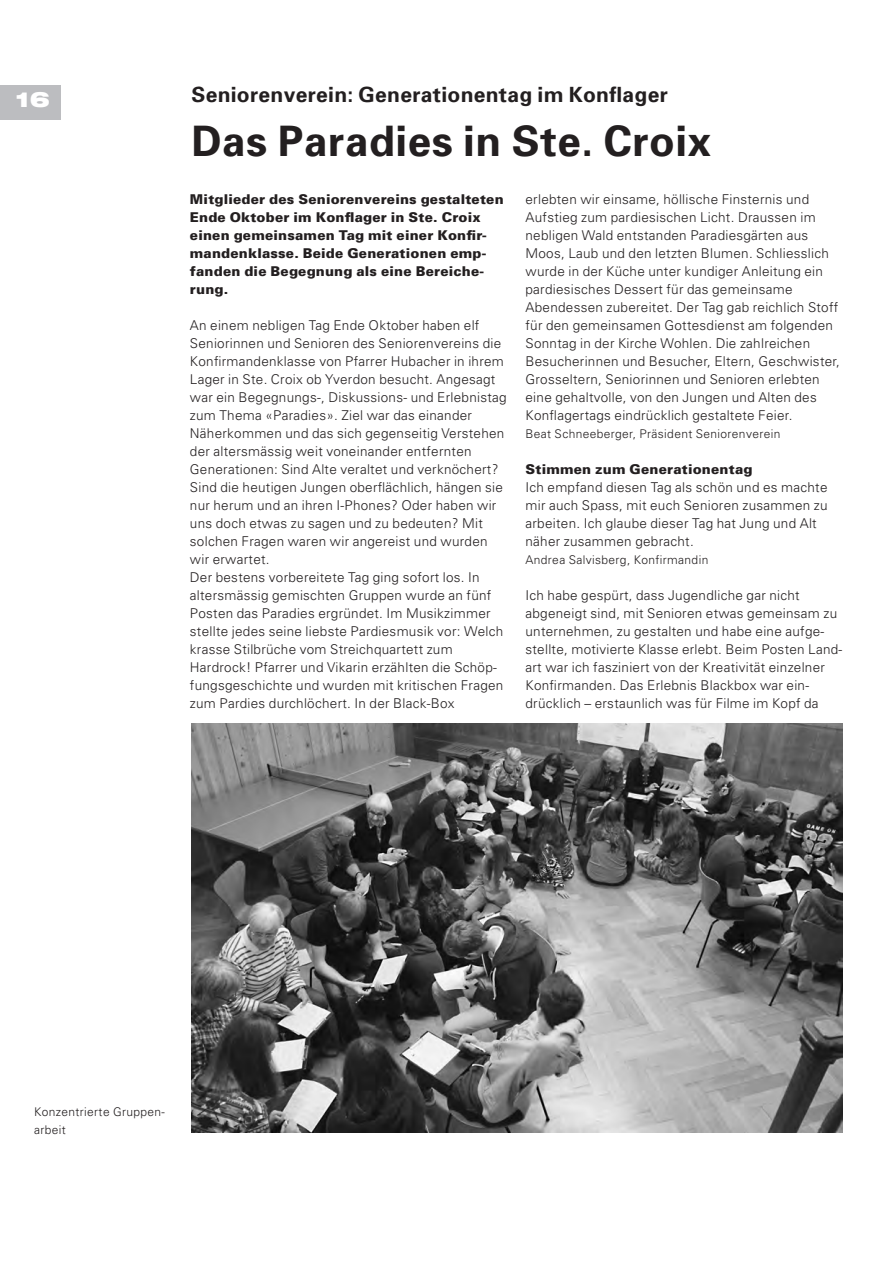
<style>
.page{position:relative;width:893px;height:1263px;background:#fff}
.page>*{position:absolute;margin:0;border:0;box-sizing:border-box;transform-origin:0 0}
.t1{font:700 42px "Univers";letter-spacing:.015em;color:#231f20}
.t2{font:700 21px "Univers";letter-spacing:.015em;color:#231f20}
.t3{font:900 expanded 21px "Helvetica Neue LT Com";color:#fff}
.t4{font:300 13.5px/18px "Univers";letter-spacing:.02em;color:#231f20}
.t5{font:900 13.5px/18px "Univers";letter-spacing:.015em;color:#231f20}
.t6{font:300 12px/18px "Univers";letter-spacing:.03em;color:#231f20}
</style>
<div class="page">
<div style="left:0;top:85px;width:61px;height:35px;background:#bcbdc0"></div>
<img style="left:191px;top:724px;width:651px;height:408px">
<h2 class="t3" style="left:15px;top:86px;width:36px">16</h2>
<h2 class="t2" style="left:191px;top:81px;width:478px">Seniorenverein: Generationentag im Konflager</h2>
<h1 class="t1" style="left:191px;top:114px;width:521px">Das Paradies in Ste. Croix</h1>
<p class="t5" style="left:190px;top:190px;width:315px">Mitglieder des Seniorenvereins gestalteten Ende Oktober im Konflager in Ste. Croix einen gemeinsamen Tag mit einer Konfir&shy;mandenklasse. Beide Generationen emp&shy;fanden die Begegnung als eine Bereiche&shy;rung.</p>
<p class="t4" style="left:190px;top:316px;width:318px">An einem nebligen Tag Ende Oktober haben elf Seniorinnen und Senioren des Seniorenvereins die Konfirmandenklasse von Pfarrer Hubacher in ihrem Lager in Ste. Croix ob Yverdon besucht. Angesagt war ein Begegnungs-, Diskussions- und Erlebnistag zum Thema «Paradies». Ziel war das einander Näherkommen und das sich gegenseitig Verstehen der altersmässig weit voneinander entfernten Generationen: Sind Alte veraltet und verknöchert?<br>Sind die heutigen Jungen oberflächlich, hängen sie nur herum und an ihren I-Phones? Oder haben wir uns doch etwas zu sagen und zu bedeuten? Mit solchen Fragen waren wir angereist und wurden wir erwartet.<br>Der bestens vorbereitete Tag ging sofort los. In altersmässig gemischten Gruppen wurde an fünf Posten das Paradies ergründet. Im Musikzimmer stellte jedes seine liebste Pardiesmusik vor: Welch krasse Stilbrüche vom Streichquartett zum Hardrock! Pfarrer und Vikarin erzählten die Schöp&shy;fungsgeschichte und wurden mit kritischen Fragen zum Pardies durchlöchert. In der Black-Box</p>
<p class="t4" style="left:525px;top:190px;width:316px">erlebten wir einsame, höllische Finsternis und Aufstieg zum pardiesischen Licht. Draussen im nebligen Wald entstanden Paradiesgärten aus Moos, Laub und den letzten Blumen. Schliesslich wurde in der Küche unter kundiger Anleitung ein pardiesisches Dessert für das gemeinsame Abendessen zubereitet. Der Tag gab reichlich Stoff für den gemeinsamen Gottesdienst am folgenden Sonntag in der Kirche Wohlen. Die zahlreichen Besucherinnen und Besucher, Eltern, Geschwister, Grosseltern, Seniorinnen und Senioren erlebten eine gehaltvolle, von den Jungen und Alten des Konflagertags eindrücklich gestaltete Feier.</p>
<p class="t6" style="left:525px;top:425px;width:256px">Beat Schneeberger, Präsident Seniorenverein</p>
<p class="t5" style="left:525px;top:460px;width:228px">Stimmen zum Generationentag</p>
<p class="t4" style="left:525px;top:478px;width:304px">Ich empfand diesen Tag als schön und es machte mir auch Spass, mit euch Senioren zusammen zu arbeiten. Ich glaube dieser Tag hat Jung und Alt näher zusammen gebracht.</p>
<p class="t6" style="left:525px;top:551px;width:184px">Andrea Salvisberg, Konfirmandin</p>
<p class="t4" style="left:525px;top:586px;width:318px">Ich habe gespürt, dass Jugendliche gar nicht abgeneigt sind, mit Senioren etwas gemeinsam zu unternehmen, zu gestalten und habe eine aufge&shy;stellte, motivierte Klasse erlebt. Beim Posten Land&shy;art war ich fasziniert von der Kreativität einzelner Konfirmanden. Das Erlebnis Blackbox war ein&shy;drücklich – erstaunlich was für Filme im Kopf da</p>
<p class="t6" style="left:34px;top:1102px;width:132px">Konzentrierte Gruppen&shy;arbeit</p>
</div>
